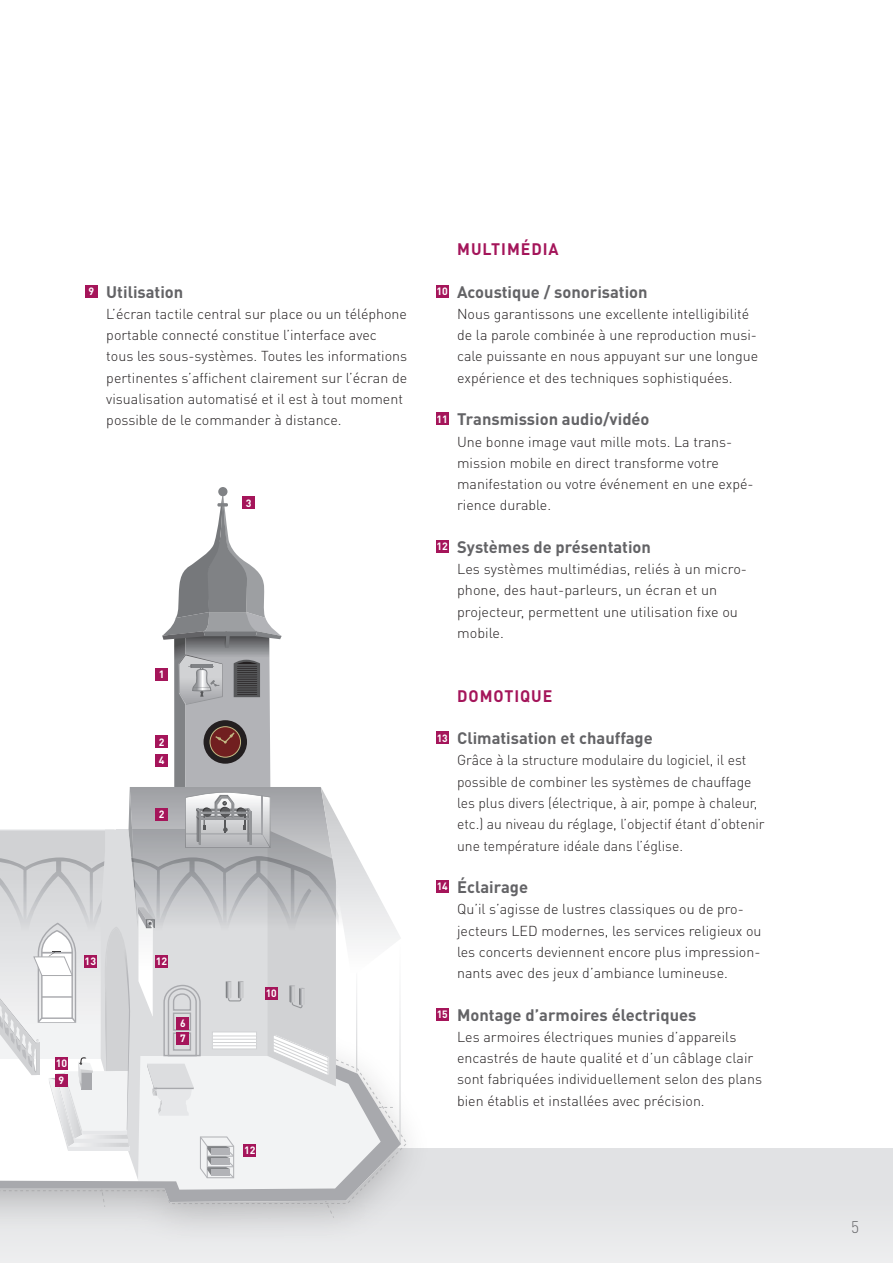
<style>
.page{position:relative;width:893px;height:1263px;background:#fff}
.page>*{position:absolute;margin:0;border:0;box-sizing:border-box;transform-origin:0 0}
.t1{font:700 16.5px "DIN Pro";color:#636366}
.t2{font:700 16.5px "DIN Pro";letter-spacing:.06em;color:#a4155a;scale:.96 1}
.t3{font:300 16.5px "DIN Pro";color:#636366;scale:.94 1}
.t4{font:300 14.25px/21.3px "DIN Pro";color:#231f20}
.t5{font:700 10.5px/18.3px "DIN Pro";color:#fff}
</style>
<div class="page">
<div style="left:0;top:1148px;width:893px;height:115px;background:#e1e2e4"></div>
<img style="left:0;top:1020px;width:450px;height:239px">
<div style="left:218px;top:487px;width:9px;height:9px;background:#808285;border-radius:50%"></div>
<svg style="left:0;top:491px;width:408px;height:727px"></svg>
<div style="left:155px;top:668px;width:13px;height:12px;background:#a5155a"></div>
<div style="left:155px;top:735px;width:13px;height:13px;background:#a5155a"></div>
<div style="left:155px;top:754px;width:13px;height:12px;background:#a5155a"></div>
<div style="left:155px;top:808px;width:13px;height:13px;background:#a5155a"></div>
<div style="left:265px;top:987px;width:13px;height:12px;background:#a5155a"></div>
<div style="left:84px;top:955px;width:13px;height:13px;background:#a5155a"></div>
<div style="left:155px;top:955px;width:13px;height:13px;background:#a5155a"></div>
<div style="left:55px;top:1057px;width:13px;height:12px;background:#a5155a"></div>
<div style="left:55px;top:1074px;width:13px;height:13px;background:#a5155a"></div>
<div style="left:243px;top:1144px;width:13px;height:13px;background:#a5155a"></div>
<div style="left:176px;top:1032px;width:13px;height:13px;background:#a5155a"></div>
<div style="left:176px;top:1017px;width:13px;height:13px;background:#a5155a"></div>
<div style="left:436px;top:285px;width:13px;height:13px;background:#a5155a"></div>
<div style="left:85px;top:285px;width:13px;height:13px;background:#a5155a"></div>
<div style="left:436px;top:412px;width:13px;height:13px;background:#a5155a"></div>
<div style="left:436px;top:540px;width:13px;height:13px;background:#a5155a"></div>
<div style="left:436px;top:731px;width:13px;height:13px;background:#a5155a"></div>
<div style="left:436px;top:880px;width:13px;height:13px;background:#a5155a"></div>
<div style="left:436px;top:1008px;width:13px;height:12px;background:#a5155a"></div>
<div style="left:242px;top:496px;width:13px;height:13px;background:#a5155a"></div>
<p class="t1" style="left:89px;top:280px;width:96px"><sup>9</sup> Utilisation</p>
<p class="t4" style="left:106px;top:303px;width:302px">L’écran tactile central sur place ou un téléphone portable connecté constitue l’interface avec tous les sous-systèmes. Toutes les informations pertinentes s’affichent clairement sur l’écran de visualisation automatisé et il est à tout moment possible de le commander à distance.</p>
<p class="t5" style="left:246px;top:493px;width:7px">3</p>
<p class="t5" style="left:159px;top:664px;width:7px">1</p>
<p class="t5" style="left:159px;top:732px;width:7px">2<br>4</p>
<p class="t5" style="left:159px;top:805px;width:7px">2</p>
<p class="t5" style="left:85px;top:952px;width:13px">13</p>
<p class="t5" style="left:156px;top:952px;width:13px">12</p>
<p class="t5" style="left:56px;top:1054px;width:13px;line-height:17.4px">10<br>9</p>
<p class="t5" style="left:180px;top:1014px;width:7px">6</p>
<p class="t5" style="left:180px;top:1029px;width:7px">7</p>
<p class="t5" style="left:266px;top:983px;width:13px">10</p>
<p class="t5" style="left:244px;top:1141px;width:13px">12</p>
<p class="t2" style="left:457px;top:238px;width:107px">MULTIMÉDIA</p>
<p class="t1" style="left:437px;top:280px;width:213px"><sup>10</sup> Acoustique / sonorisation</p>
<p class="t4" style="left:457px;top:303px;width:303px">Nous garantissons une excellente intelligibilité de la parole combinée à une reproduction musi&shy;cale puissante en nous appuyant sur une longue expérience et des techniques sophistiquées.</p>
<p class="t1" style="left:437px;top:408px;width:215px"><sup>11</sup> Transmission audio/vidéo</p>
<p class="t4" style="left:457px;top:430px;width:298px">Une bonne image vaut mille mots. La trans&shy;mission mobile en direct transforme votre manifestation ou votre événement en une expé&shy;rience durable.</p>
<p class="t1" style="left:437px;top:536px;width:216px"><sup>12</sup> Systèmes de présentation</p>
<p class="t4" style="left:457px;top:558px;width:289px">Les systèmes multimédias, reliés à un micro&shy;phone, des haut-parleurs, un écran et un projecteur, permettent une utilisation fixe ou mobile.</p>
<p class="t2" style="left:457px;top:684px;width:101px">DOMOTIQUE</p>
<p class="t1" style="left:437px;top:727px;width:218px"><sup>13</sup> Climatisation et chauffage</p>
<p class="t4" style="left:457px;top:749px;width:309px">Grâce à la structure modulaire du logiciel, il est possible de combiner les systèmes de chauffage les plus divers (électrique, à air, pompe à chaleur, etc.) au niveau du réglage, l’objectif étant d’obtenir une température idéale dans l’église.</p>
<p class="t1" style="left:437px;top:876px;width:93px"><sup>14</sup> Éclairage</p>
<p class="t4" style="left:457px;top:898px;width:306px">Qu’il s’agisse de lustres classiques ou de pro&shy;jecteurs LED modernes, les services religieux ou les concerts deviennent encore plus impression&shy;nants avec des jeux d’ambiance lumineuse.</p>
<p class="t1" style="left:437px;top:1003px;width:261px"><sup>15</sup> Montage d’armoires électriques</p>
<p class="t4" style="left:457px;top:1025px;width:306px">Les armoires électriques munies d’appareils encastrés de haute qualité et d’un câblage clair sont fabriquées individuellement selon des plans bien établis et installées avec précision.</p>
<p class="t3" style="left:851px;top:1216px;width:10px">5</p>
</div>
